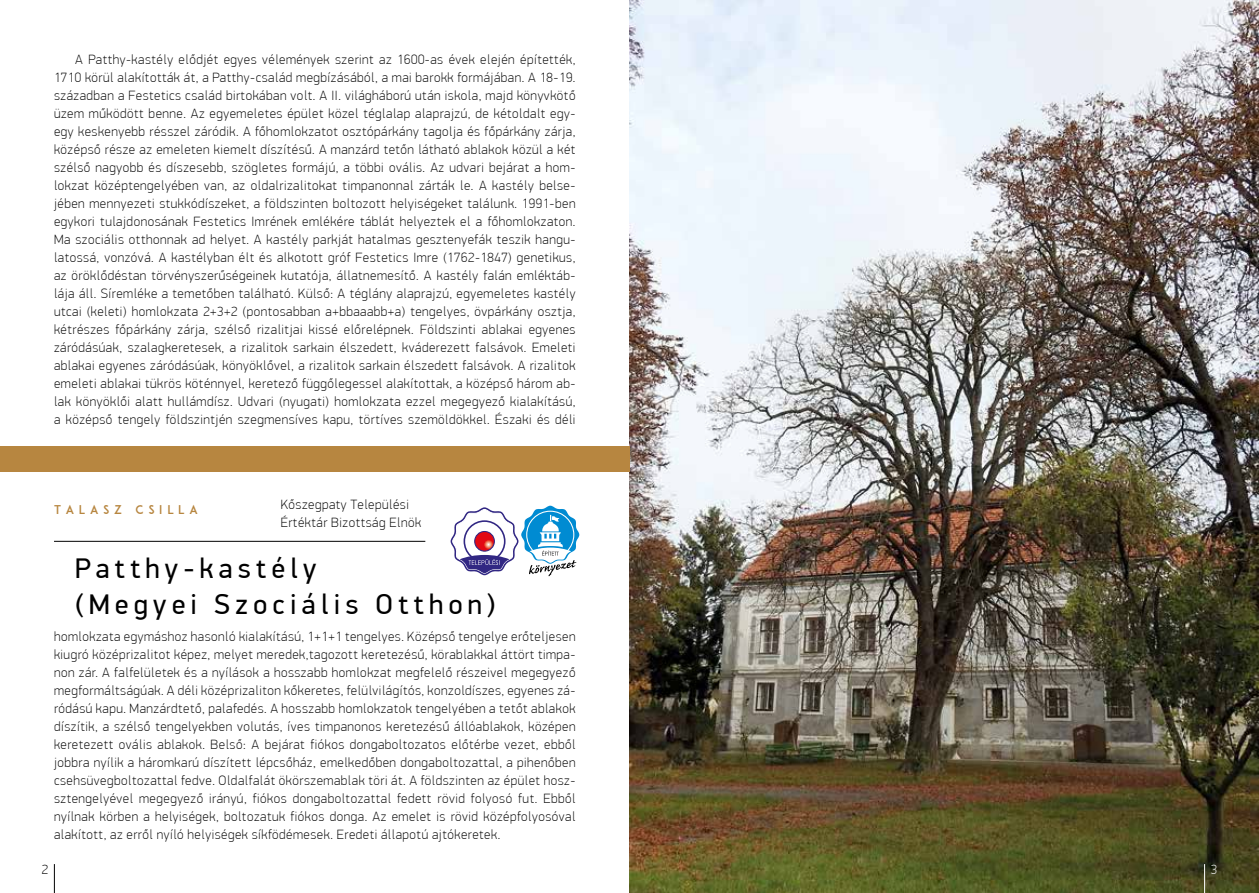
<style>
.page{position:relative;width:1259px;height:893px;background:#fff}
.page>*{position:absolute;margin:0;border:0;box-sizing:border-box;transform-origin:0 0}
.t1{font:28.5px/36px "PF Din Display Pro";letter-spacing:.18em;color:#000}
.t2{font:100 13.5px/18px "PF Din Display Pro";letter-spacing:.04em;color:#000;text-align:justify}
.t3{font:100 13.5px "PF Din Display Pro";color:#fff}
.t4{font:12px "ADAM.CGPRO";letter-spacing:.4em;color:#b78640}
</style>
<div class="page">
<img style="left:629px;top:0;width:630px;height:893px">
<div style="left:0;top:446px;width:629px;height:26px;background:#b78640"></div>
<hr style="left:54px;top:541px;width:371px;height:1px;background:#000">
<svg style="left:54px;top:864px;width:1px;height:29px"></svg>
<svg style="left:1204px;top:864px;width:1px;height:29px"></svg>
<svg style="left:450px;top:506px;width:129px;height:70px"></svg>
<p class="t2" style="left:54px;top:51px;width:523px;text-indent:21px">A Patthy-kastély elődjét egyes vélemények szerint az 1600-as évek elején építették, 1710 körül alakították át, a Patthy-család megbízásából, a mai barokk formájában. A 18-19. században a Festetics család birtokában volt. A II. világháború után iskola, majd könyvkötő üzem működött benne. Az egyemeletes épület közel téglalap alaprajzú, de kétoldalt egy&shy;egy keskenyebb résszel záródik. A főhomlokzatot osztópárkány tagolja és főpárkány zárja, középső része az emeleten kiemelt díszítésű. A manzárd tetőn látható ablakok közül a két szélső nagyobb és díszesebb, szögletes formájú, a többi ovális. Az udvari bejárat a hom&shy;lokzat középtengelyében van, az oldalrizalitokat timpanonnal zárták le. A kastély belse&shy;jében mennyezeti stukkódíszeket, a földszinten boltozott helyiségeket találunk. 1991-ben egykori tulajdonosának Festetics Imrének emlékére táblát helyeztek el a főhomlokzaton.<br>Ma szociális otthonnak ad helyet. A kastély parkját hatalmas gesztenyefák teszik hangu&shy;latossá, vonzóvá. A kastélyban élt és alkotott gróf Festetics Imre (1762-1847) genetikus, az öröklődéstan törvényszerűségeinek kutatója, állatnemesítő. A kastély falán emléktáb&shy;lája áll. Síremléke a temetőben található. Külső: A téglány alaprajzú, egyemeletes kastély utcai (keleti) homlokzata 2+3+2 (pontosabban a+bbaaabb+a) tengelyes, övpárkány osztja, kétrészes főpárkány zárja, szélső rizalitjai kissé előrelépnek. Földszinti ablakai egyenes záródásúak, szalagkeretesek, a rizalitok sarkain élszedett, kváderezett falsávok. Emeleti ablakai egyenes záródásúak, könyöklővel, a rizalitok sarkain élszedett falsávok. A rizalitok emeleti ablakai tükrös köténnyel, keretező függőlegessel alakítottak, a középső három ab&shy;lak könyöklői alatt hullámdísz. Udvari (nyugati) homlokzata ezzel megegyező kialakítású, a középső tengely földszintjén szegmensíves kapu, törtíves szemöldökkel. Északi és déli</p>
<p class="t4" style="left:54px;top:503px;width:145px">TALASZ CSILLA</p>
<p class="t2" style="left:281px;top:495px;width:142px">Kőszegpaty Települési<br>Értéktár Bizottság Elnök</p>
<h1 class="t1" style="left:75px;top:551px;width:422px">Patthy-kastély<br>(Megyei Szociális Otthon)</h1>
<p class="t2" style="left:54px;top:627px;width:523px">homlokzata egymáshoz hasonló kialakítású, 1+1+1 tengelyes. Középső tengelye erőteljesen kiugró középrizalitot képez, melyet meredek,tagozott keretezésű, körablakkal áttört timpa&shy;non zár. A falfelületek és a nyílások a hosszabb homlokzat megfelelő részeivel megegyező megformáltságúak. A déli középrizaliton kőkeretes, felülvilágítós, konzoldíszes, egyenes zá&shy;ródású kapu. Manzárdtető, palafedés. A hosszabb homlokzatok tengelyében a tetőt ablakok díszítik, a szélső tengelyekben volutás, íves timpanonos keretezésű állóablakok, középen keretezett ovális ablakok. Belső: A bejárat fiókos dongaboltozatos előtérbe vezet, ebből jobbra nyílik a háromkarú díszített lépcsőház, emelkedőben dongaboltozattal, a pihenőben csehsüvegboltozattal fedve. Oldalfalát ökörszemablak töri át. A földszinten az épület hos - sztengelyével megegyező irányú, fiókos dongaboltozattal fedett rövid folyosó fut. Ebből nyílnak körben a helyiségek, boltozatuk fiókos donga. Az emelet is rövid középfolyosóval alakított, az erről nyíló helyiségek síkfödémesek. Eredeti állapotú ajtókeretek.</p>
<p class="t2" style="left:42px;top:861px;width:8px">2</p>
<p class="t3" style="left:1211px;top:862px;width:8px">3</p>
</div>
